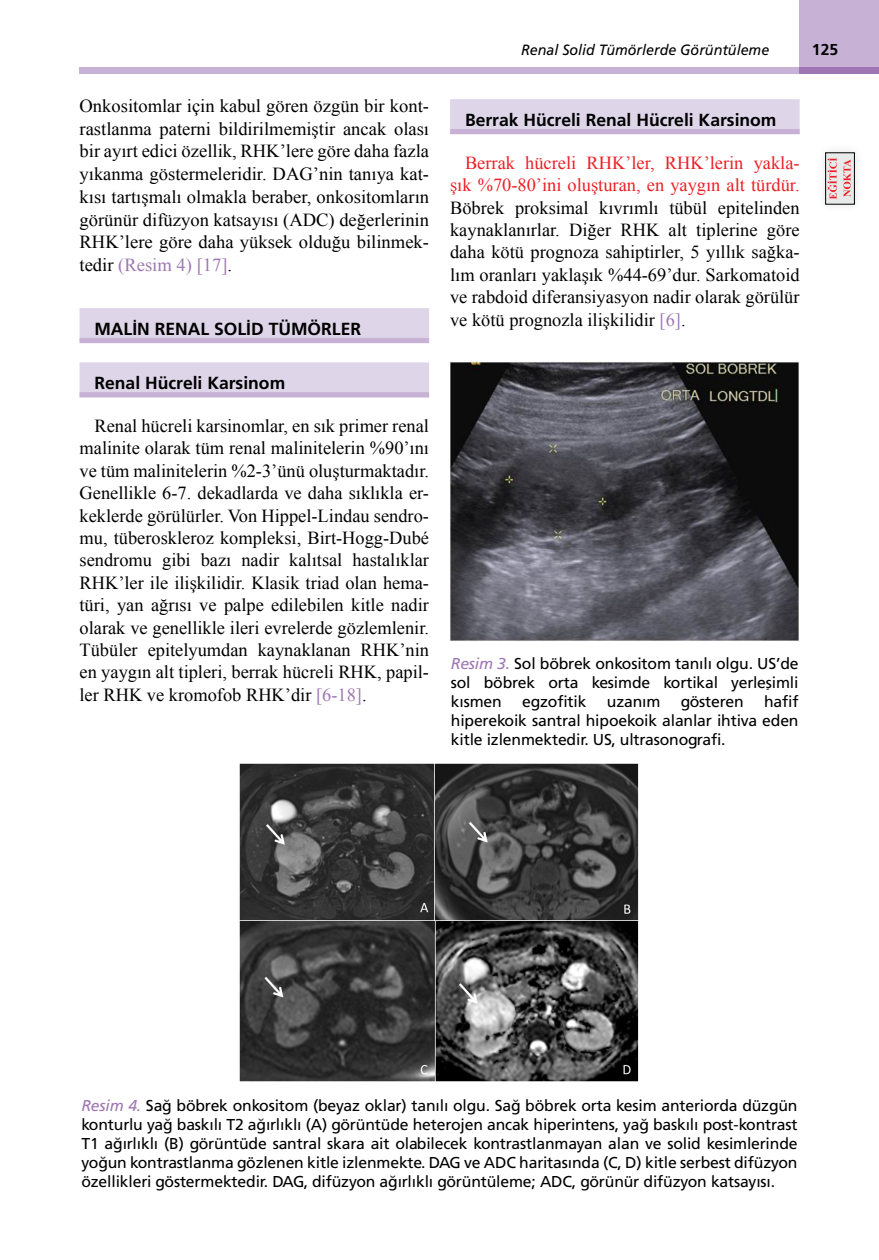
<style>
.page{position:relative;width:879px;height:1260px;background:#fff}
.page>*{position:absolute;margin:0;border:0;box-sizing:border-box;transform-origin:0 0}
.YAZI{font:18.38px/22.4px "Times New Roman";color:#000;text-align:justify}
.ARA_BASLIK{font:17.5px "Frutiger Bold Tr";color:#000}
.RESİM-ALTI{font:15.75px/18.9px "Frutiger Normal Tr";letter-spacing:-.01em;color:#000;text-align:justify}
.t1{font:15.75px "Frutiger Bold Tr";color:#000}
.t2{font:14.88px "Frutiger Italic Tr";color:#000;scale:.96 1}
.s1{color:#9e76b3}
.s2{color:#ed1f26}
.s3{font-family:"Frutiger Italic Tr";color:#9e76b3}
</style>
<div class="page">
<div style="left:79px;top:67px;width:720px;height:7px;background:#c7b2d5"></div>
<div style="left:799px;top:0;width:79px;height:74px;background:#c7b2d5"></div>
<div style="left:799px;top:67px;width:79px;height:7px;background:#9e76b3"></div>
<div style="left:79px;top:308px;width:350px;height:35px;background:#ded5e9"></div>
<div style="left:79px;top:338px;width:350px;height:5px;background:#c7b2d5"></div>
<div style="left:79px;top:362px;width:350px;height:35px;background:#ded5e9"></div>
<div style="left:79px;top:392px;width:350px;height:5px;background:#c7b2d5"></div>
<div style="left:450px;top:99px;width:349px;height:35px;background:#ded5e9"></div>
<div style="left:450px;top:129px;width:349px;height:5px;background:#c7b2d5"></div>
<img style="left:239px;top:764px;width:400px;height:318px">
<img style="left:450px;top:362px;width:349px;height:279px">
<div style="left:815px;top:143px;width:48px;height:71px;background:#000;opacity:.12"></div>
<div style="left:825px;top:153px;width:28px;height:51px;background:#e6eae9"></div>
<svg style="left:826px;top:158px;width:10px;height:41px"></svg>
<svg style="left:843px;top:160px;width:7px;height:37px"></svg>
<div style="left:824px;top:153px;width:30px;height:51px;border:1px solid #000"></div>
<p class="YAZI" style="left:79px;top:94px;width:351px">Onkositomlar için kabul gören özgün bir kont&shy;rastlanma paterni bildirilmemiştir ancak olası bir ayırt edici özellik, RHK’lere göre daha fazla yıkanma göstermeleridir. DAG’nin tanıya kat&shy;kısı tartışmalı olmakla beraber, onkositomların görünür difüzyon katsayısı (ADC) değerlerinin RHK’lere göre daha yüksek olduğu bilinmek&shy;tedir <span class="s1">(Resim 4) [17]</span>.</p>
<p class="ARA_BASLIK" style="left:94px;top:318px;width:268px">MALİN RENAL SOLİD TÜMÖRLER</p>
<p class="ARA_BASLIK" style="left:94px;top:373px;width:192px">Renal Hücreli Karsinom</p>
<p class="YAZI" style="left:79px;top:414px;width:351px;text-indent:15px">Renal hücreli karsinomlar, en sık primer renal malinite olarak tüm renal malinitelerin %90’ını ve tüm malinitelerin %2-3’ünü oluşturmaktadır.<br>Genellikle 6-7. dekadlarda ve daha sıklıkla er&shy;keklerde görülürler. Von Hippel-Lindau sendro&shy;mu, tüberoskleroz kompleksi, Birt-Hogg-Dubé sendromu gibi bazı nadir kalıtsal hastalıklar RHK’ler ile ilişkilidir. Klasik triad olan hema&shy;türi, yan ağrısı ve palpe edilebilen kitle nadir olarak ve genellikle ileri evrelerde gözlemlenir.<br>Tübüler epitelyumdan kaynaklanan RHK’nin en yaygın alt tipleri, berrak hücreli RHK, papil&shy;ler RHK ve kromofob RHK’dir <span class="s1">[6-18]</span>.</p>
<p class="t2" style="left:520px;top:41px;width:260px">Renal Solid Tümörlerde Görüntüleme</p>
<p class="t1" style="left:811px;top:40px;width:28px">125</p>
<p class="ARA_BASLIK" style="left:464px;top:110px;width:313px">Berrak Hücreli Renal Hücreli Karsinom</p>
<p class="YAZI" style="left:450px;top:151px;width:351px;text-indent:15px"><span class="s2">Berrak hücreli RHK’ler, RHK’lerin yakla&shy;şık %70-80’ini oluşturan, en yaygın alt türdür.<br></span>Böbrek proksimal kıvrımlı tübül epitelinden kaynaklanırlar. Diğer RHK alt tiplerine göre daha kötü prognoza sahiptirler, 5 yıllık sağka&shy;lım oranları yaklaşık %44-69’dur. Sarkomatoid ve rabdoid diferansiyasyon nadir olarak görülür ve kötü prognozla ilişkilidir <span class="s1">[6]</span>.</p>
<p class="RESİM-ALTI" style="left:450px;top:654px;width:349px"><span class="s3">Resim 3.</span> Sol böbrek onkositom tanılı olgu. US’de sol böbrek orta kesimde kortikal yerleşimli kısmen</p>
<p class="RESİM-ALTI" style="left:450px;top:692px;width:349px;text-indent:313px">hafif hiperekoik santral hipoekoik alanlar ihtiva eden kitle izlenmektedir. US, ultrasonografi.</p>
<p class="RESİM-ALTI" style="left:522px;top:692px;width:66px">egzofitik</p>
<p class="RESİM-ALTI" style="left:606px;top:692px;width:55px">uzanım</p>
<p class="RESİM-ALTI" style="left:680px;top:692px;width:64px">gösteren</p>
<p class="RESİM-ALTI" style="left:81px;top:1096px;width:717px"><span class="s3">Resim 4.</span> Sağ böbrek onkositom (beyaz oklar) tanılı olgu. Sağ böbrek orta kesim anteriorda düzgün konturlu yağ baskılı T2 ağırlıklı (A) görüntüde heterojen ancak hiperintens, yağ baskılı post-kontrast T1 ağırlıklı (B) görüntüde santral skara ait olabilecek kontrastlanmayan alan ve solid kesimlerinde yoğun kontrastlanma gözlenen kitle izlenmekte. DAG ve ADC haritasında (C, D) kitle serbest difüzyon özellikleri göstermektedir. DAG, difüzyon ağırlıklı görüntüleme; ADC, görünür difüzyon katsayısı.</p>
</div>
